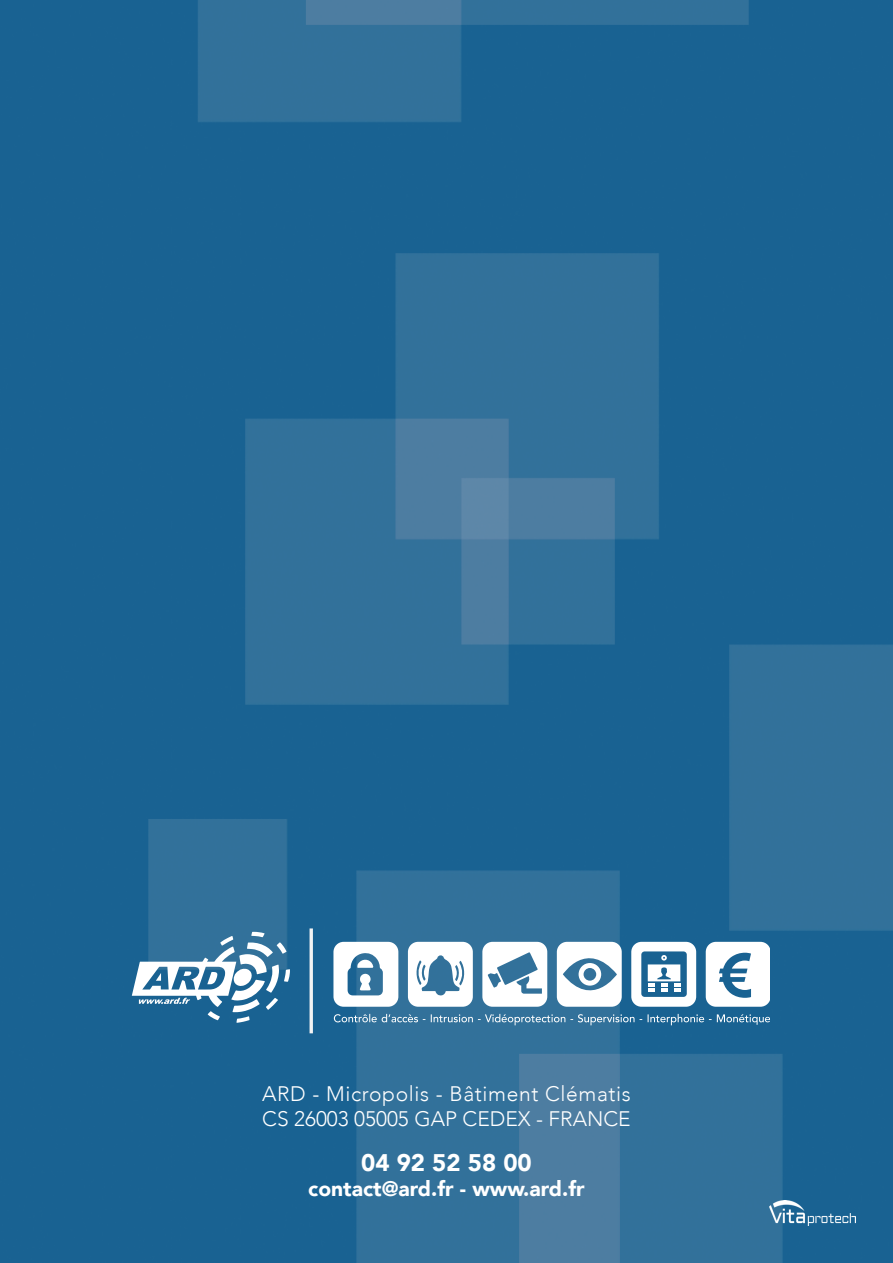
<style>
.page{position:relative;width:893px;height:1263px;background:#fff}
.page>*{position:absolute;margin:0;border:0;box-sizing:border-box;transform-origin:0 0}
.t1{font:900 24px "Avenir";color:#fff}
.t2{font:300 21px "Avenir";letter-spacing:.03em;color:#fff}
.t3{font:300 21px "Avenir";color:#fff}
.t4{font:900 21px "Avenir";color:#fff}
</style>
<div class="page">
<img style="left:0;top:0;width:893px;height:1263px">
<svg style="left:333px;top:942px;width:437px;height:83px"></svg>
<svg style="left:132px;top:932px;width:158px;height:91px"></svg>
<hr style="left:310px;top:928px;width:3px;height:105px;background:#f2f3f4">
<img style="left:770px;top:1201px;width:86px;height:25px">
<p class="t2" style="left:262px;top:1081px;width:370px">ARD - Micropolis - Bâtiment Clématis</p>
<p class="t3" style="left:262px;top:1106px;width:370px">CS 26003 05005 GAP CEDEX - FRANCE</p>
<p class="t1" style="left:361px;top:1142px;width:172px">04 92 52 58 00</p>
<p class="t4" style="left:308px;top:1171px;width:278px">contact@ard.fr - www.ard.fr</p>
</div>
